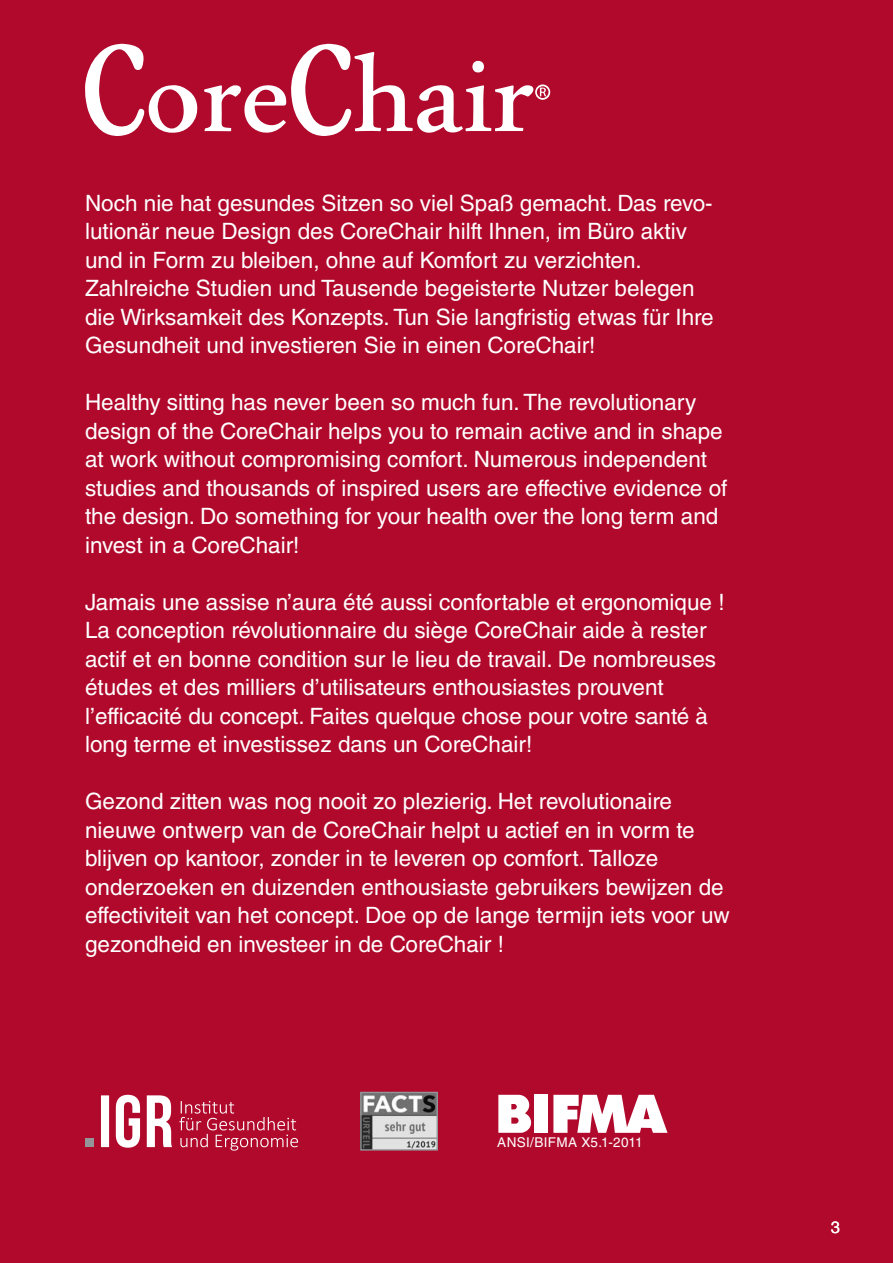
<style>
.page{position:relative;width:893px;height:1263px;background:#b0092c}
.page>*{position:absolute;margin:0;border:0;box-sizing:border-box;transform-origin:0 0}
.t1{font:22.5px/28.5px "Helvetica LT Std";color:#fff}
.t2{font:16.5px "Helvetica LT Std";color:#fff}
.t3{font:13.5px "Helvetica LT Std";letter-spacing:.02em;color:#fff}
</style>
<div class="page">
<img style="left:362px;top:1094px;width:74px;height:54px">
<div style="left:360px;top:1092px;width:78px;height:58px;border:1px solid #939598"></div>
<div style="left:534px;top:1095px;width:14px;height:38px;background:#fff"></div>
<svg style="left:498px;top:1095px;width:33px;height:38px"></svg>
<svg style="left:553px;top:1095px;width:114px;height:38px"></svg>
<svg style="left:179px;top:1101px;width:119px;height:49px"></svg>
<svg style="left:101px;top:1095px;width:71px;height:53px"></svg>
<div style="left:85px;top:1139px;width:8px;height:8px;background:#939598"></div>
<svg style="left:85px;top:44px;width:113px;height:92px"></svg>
<svg style="left:204px;top:44px;width:346px;height:92px"></svg>
<p class="t1" style="left:85px;top:188px;width:630px">Noch nie hat gesundes Sitzen so viel Spaß gemacht. Das revo&shy;lutionär neue Design des CoreChair hilft Ihnen, im Büro aktiv und in Form zu bleiben, ohne auf Komfort zu verzichten.<br>Zahlreiche Studien und Tausende begeisterte Nutzer belegen die Wirksamkeit des Konzepts. Tun Sie langfristig etwas für Ihre Gesundheit und investieren Sie in einen CoreChair!</p>
<p class="t1" style="left:85px;top:388px;width:644px">Healthy sitting has never been so much fun. The revolutionary design of the CoreChair helps you to remain active and in shape at work without compromising comfort. Numerous independent studies and thousands of inspired users are effective evidence of the design. Do something for your health over the long term and invest in a CoreChair!</p>
<p class="t1" style="left:85px;top:587px;width:641px">Jamais une assise n’aura été aussi confortable et ergonomique !<br>La conception révolutionnaire du siège CoreChair aide à rester actif et en bonne condition sur le lieu de travail. De nombreuses études et des milliers d’utilisateurs enthousiastes prouvent l’efficacité du concept. Faites quelque chose pour votre santé à long terme et investissez dans un CoreChair!</p>
<p class="t1" style="left:85px;top:787px;width:646px">Gezond zitten was nog nooit zo plezierig. Het revolutionaire nieuwe ontwerp van de CoreChair helpt u actief en in vorm te blijven op kantoor, zonder in te leveren op comfort. Talloze onderzoeken en duizenden enthousiaste gebruikers bewijzen de effectiviteit van het concept. Doe op de lange termijn iets voor uw gezondheid en investeer in de CoreChair !</p>
<p class="t3" style="left:497px;top:1135px;width:147px">ANSI/BIFMA X5.1-2011</p>
<p class="t2" style="left:831px;top:1218px;width:11px">3</p>
</div>
